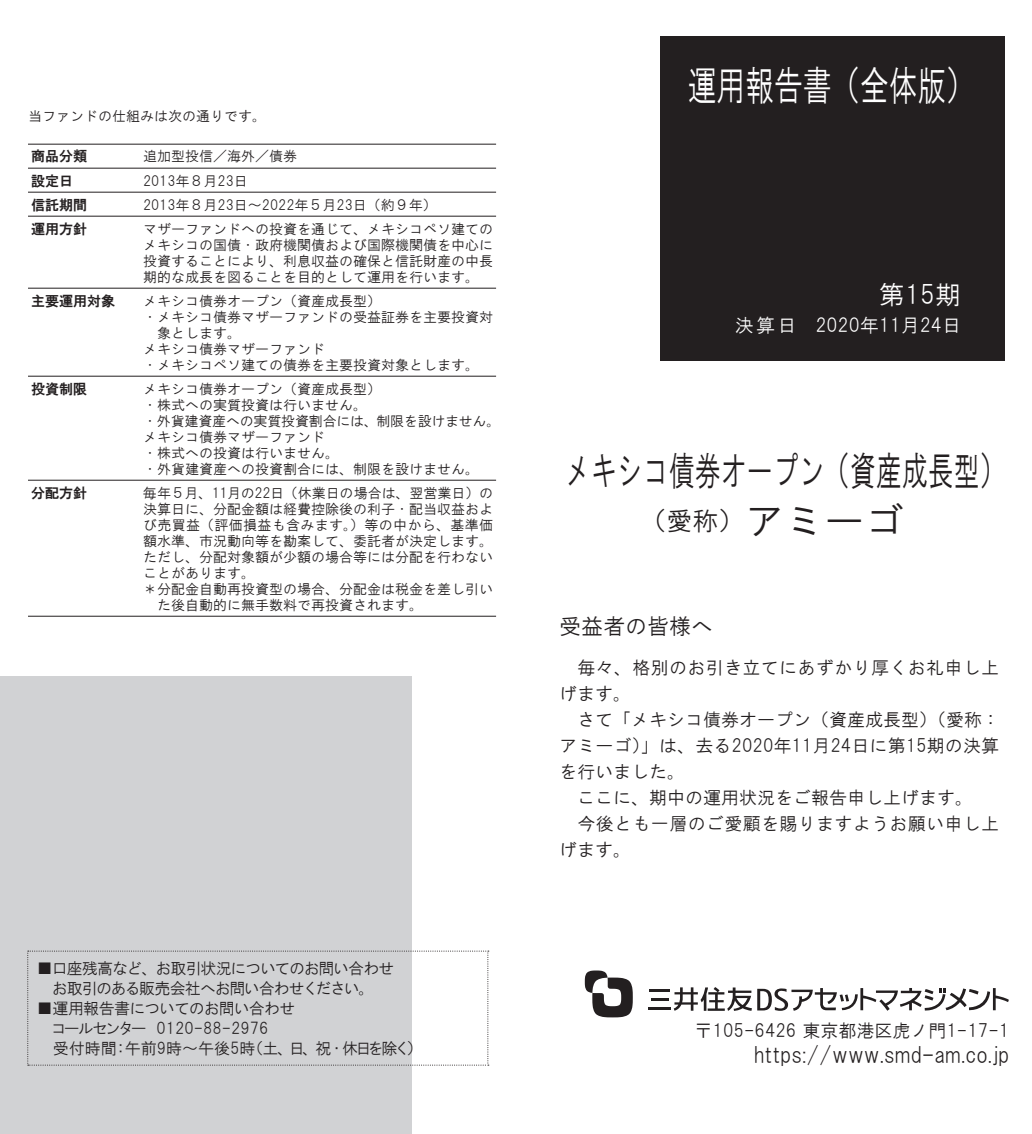
<style>
.page{position:relative;width:1032px;height:1134px;background:#fff}
.page>*{position:absolute;margin:0;border:0;box-sizing:border-box;transform-origin:0 0}
.t1{font:41px "HGS Gothic M";color:#fff;scale:.7 1}
.t2{font:40px "HGS Gothic M";color:#231f20;scale:.65 1}
.t3{font:26px "HGS Gothic M";color:#231f20}
.t4{font:26px "HGS Gothic M";color:#fff}
.t5{font:22px "HGS Gothic M";color:#231f20}
.t6{font:19px "HGS Gothic M";color:#fff}
.t7{font:18px/26px "HGS Gothic M";color:#231f20}
.t8{font:16px/20px "HGS Gothic M";letter-spacing:-.04em;color:#231f20}
.t9{font:16px/20px "HGS Gothic M";letter-spacing:-.06em;color:#231f20}
.t10{font:14px/16px "HGS Gothic M";color:#231f20;text-align:justify}
.t11{font:14px "HGS Gothic E";color:#231f20}
.t12{font:14px "HGS Gothic M";letter-spacing:.025em;color:#231f20}
.s1{font-size:40px}
</style>
<div class="page">
<div style="left:0;top:676px;width:412px;height:458px;background:#d1d2d4"></div>
<hr style="left:28px;top:192px;width:468px;height:1px;background:#231f20">
<hr style="left:28px;top:216px;width:468px;height:1px;background:#231f20">
<hr style="left:28px;top:288px;width:468px;height:1px;background:#231f20">
<hr style="left:28px;top:376px;width:468px;height:1px;background:#231f20">
<hr style="left:28px;top:480px;width:468px;height:1px;background:#231f20">
<hr style="left:28px;top:616px;width:468px;height:1px;background:#231f20">
<hr style="left:28px;top:144px;width:468px;height:1px;background:#231f20">
<hr style="left:28px;top:168px;width:468px;height:1px;background:#231f20">
<div style="left:660px;top:36px;width:344px;height:324px;background:#231f20"></div>
<svg style="left:27px;top:950px;width:462px;height:115px"></svg>
<svg style="left:585px;top:970px;width:48px;height:47px"></svg>
<hr style="left:649px;top:989px;width:21px;height:3px;background:#231f20">
<hr style="left:648px;top:1007px;width:23px;height:2px;background:#231f20">
<svg style="left:651px;top:998px;width:17px;height:2px"></svg>
<svg style="left:674px;top:987px;width:335px;height:24px"></svg>
<p class="t10" style="left:28px;top:108px;width:239px">当ファンドの仕組みは次の通りです。</p>
<p class="t11" style="left:31px;top:149px;width:57px">商品分類</p>
<p class="t10" style="left:143px;top:148px;width:155px">追加型投信／海外／債券</p>
<p class="t11" style="left:31px;top:173px;width:43px">設定日</p>
<p class="t10" style="left:143px;top:172px;width:106px">2013年８月23日</p>
<p class="t11" style="left:31px;top:197px;width:57px">信託期間</p>
<p class="t10" style="left:143px;top:196px;width:295px">2013年８月23日～2022年５月23日（約９年）</p>
<p class="t11" style="left:31px;top:221px;width:57px">運用方針</p>
<p class="t10" style="left:143px;top:220px;width:351px">マザーファンドへの投資を通じて、メキシコペソ建てのメキシコの国債・政府機関債および国際機関債を中心に投資することにより、利息収益の確保と信託財産の中長期的な成長を図ることを目的として運用を行います。</p>
<p class="t11" style="left:31px;top:293px;width:85px">主要運用対象</p>
<p class="t10" style="left:143px;top:292px;width:239px">メキシコ債券オープン（資産成長型）</p>
<p class="t10" style="left:143px;top:308px;width:351px">・ メキシコ債券マザーファンドの受益証券を主要投資対</p>
<p class="t10" style="left:157px;top:324px;width:85px">象とします。</p>
<p class="t10" style="left:143px;top:340px;width:183px">メキシコ債券マザーファンド</p>
<p class="t10" style="left:143px;top:356px;width:337px">・メキシコペソ建ての債券を主要投資対象とします。</p>
<p class="t11" style="left:31px;top:381px;width:57px">投資制限</p>
<p class="t10" style="left:143px;top:380px;width:359px;text-align:left">メキシコ債券オープン（資産成長型）<br>・株式への実質投資は行いません。<br>・ 外貨建資産への実質投資割合には、制限を設けません。メキシコ債券マザーファンド<br>・株式への投資は行いません。<br>・外貨建資産への投資割合には、制限を設けません。</p>
<p class="t11" style="left:31px;top:485px;width:57px">分配方針</p>
<p class="t10" style="left:143px;top:484px;width:352px">毎年５月、11月の22日（休業日の場合は、翌営業日）の</p>
<p class="t10" style="left:143px;top:500px;width:351px">決算日に、分配金額は経費控除後の利子・配当収益およ</p>
<p class="t12" style="left:143px;top:517px;width:351px">び売買益（評価損益も含みます。）等の中から、基準価</p>
<p class="t10" style="left:143px;top:532px;width:352px">額水準、市況動向等を勘案して、委託者が決定します。</p>
<p class="t10" style="left:143px;top:548px;width:352px">ただし、分配対象額が少額の場合等には分配を行わない</p>
<p class="t10" style="left:143px;top:564px;width:113px">ことがあります。</p>
<p class="t10" style="left:143px;top:580px;width:352px">＊ 分配金自動再投資型の場合、分配金は税金を差し引い</p>
<p class="t10" style="left:157px;top:596px;width:268px">た後自動的に無手数料で再投資されます。</p>
<p class="t9" style="left:37px;top:958px;width:359px">■口座残高など、お取引状況についてのお問い合わせ　お取引のある販売会社へお問い合わせください。</p>
<p class="t8" style="left:37px;top:998px;width:388px">■運用報告書についてのお問い合わせ<br>　コールセンター 0120-88-2976<br>　受付時間：午前9時～午後5時（土、日、祝・休日を除く）</p>
<h1 class="t1" style="left:688px;top:65px;width:412px">運用報告書（全体版）</h1>
<h3 class="t4" style="left:879px;top:282px;width:84px">第15期</h3>
<h3 class="t6" style="left:735px;top:316px;width:228px">決 算 日　2020年11月24日</h3>
<h2 class="t2" style="left:565px;top:451px;width:680px">メキシコ債券オープン（資産成長型）</h2>
<h3 class="t3" style="left:640px;top:508px;width:265px">（愛称）<span class="s1">アミーゴ</span></h3>
<h3 class="t5" style="left:559px;top:615px;width:155px">受益者の皆様へ</h3>
<p class="t7" style="left:559px;top:655px;width:442px">　毎々、格別のお引き立てにあずかり厚くお礼申し上げます。<br>　さて「メキシコ債券オープン（資産成長型）（愛称：アミーゴ）」は、去る2020年11月24日に第15期の決算を行いました。<br>　ここに、期中の運用状況をご報告申し上げます。<br>　今後とも一層のご愛顧を賜りますようお願い申し上げます。</p>
<p class="t7" style="left:695px;top:1018px;width:316px">〒105-6426 東京都港区虎ノ門1-17-1</p>
<h3 class="t5" style="left:754px;top:1044px;width:257px">https://www.smd-am.co.jp</h3>
</div>
